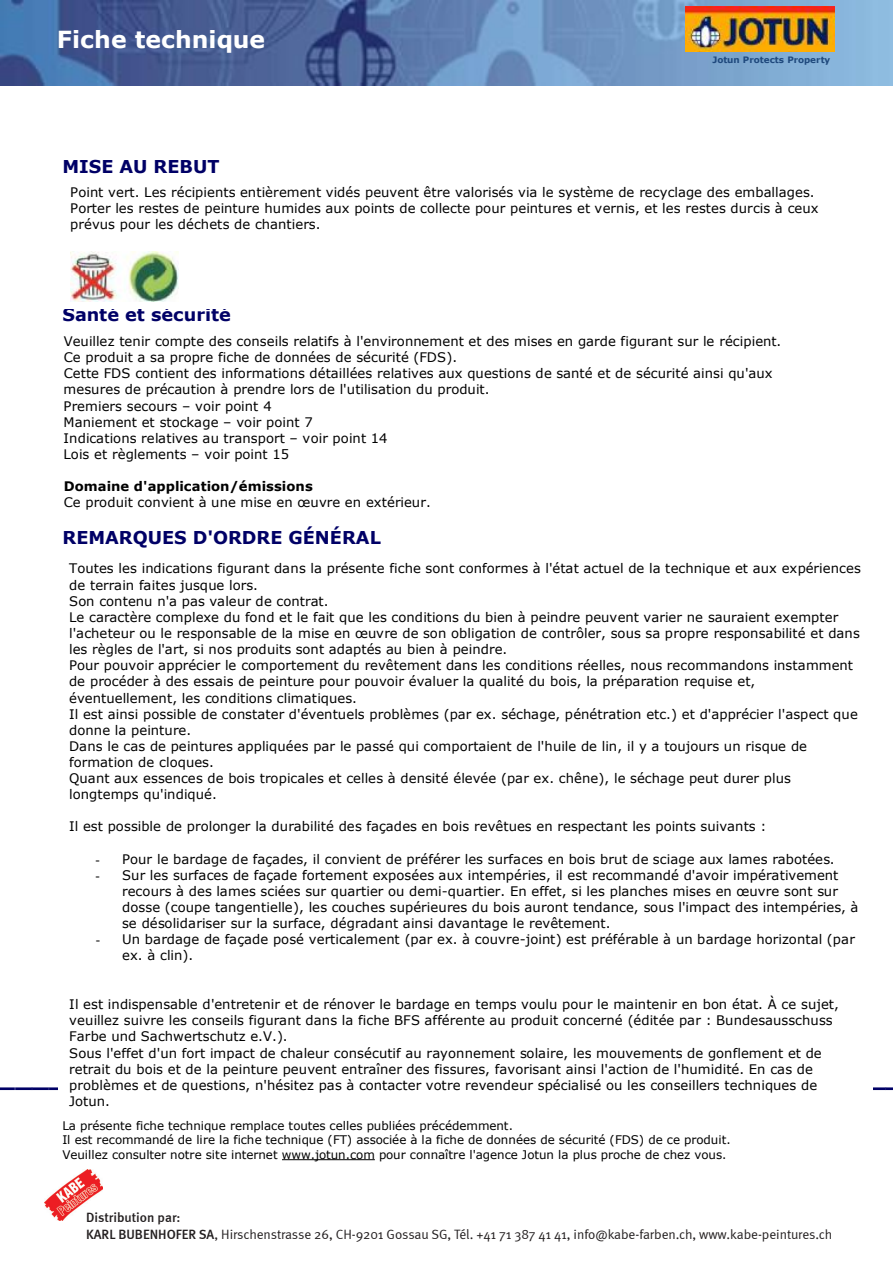
<style>
.page{position:relative;width:893px;height:1263px;background:#fff}
.page>*{position:absolute;margin:0;border:0;box-sizing:border-box;transform-origin:0 0}
.t1{font:700 23.55px "Verdana";color:#006}
.t2{font:700 23.55px "Verdana";color:#fff}
.t3{font:700 17.7px "Verdana";color:#006}
.t4{font:13.5px/16.2px "Meta Normal";letter-spacing:-.005em;color:#231f20}
.t5{font:13.2px/16.2px "Verdana";letter-spacing:.005em;color:#000}
.t6{font:11.85px/14.4px "Verdana";color:#000}
.t7{font:700 8.85px "Verdana";letter-spacing:-.005em;color:#1f497d}
.s1{font-weight:700}
.s2{font-family:"Times New Roman"}
.s3{font-family:"Meta";font-weight:500}
</style>
<div class="page">
<hr style="left:282px;top:1159px;width:93px;height:1px;background:#000">
<img style="left:0;top:0;width:893px;height:85px">
<img style="left:685px;top:7px;width:149px;height:44px">
<img style="left:70px;top:252px;width:108px;height:50px">
<img style="left:45px;top:1169px;width:57px;height:52px">
<p class="t2" style="left:57px;top:23px;width:210px">Fiche technique</p>
<p class="t3" style="left:62px;top:154px;width:159px">MISE AU REBUT</p>
<p class="t7" style="left:712px;top:53px;width:119px">Jotun Protects Property</p>
<p class="t5" style="left:70px;top:184px;width:750px">Point vert. Les récipients entièrement vidés peuvent être valorisés via le système de recyclage des emballages.<br>Porter les restes de peinture humides aux points de collecte pour peintures et vernis, et les restes durcis à ceux prévus pour les déchets de chantiers.</p>
<p class="t3" style="left:62px;top:302px;width:170px">Santé et sécurité</p>
<p class="t5" style="left:64px;top:333px;width:719px">Veuillez tenir compte des conseils relatifs à l'environnement et des mises en garde figurant sur le récipient.<br>Ce produit a sa propre fiche de données de sécurité (FDS).<br>Cette FDS contient des informations détaillées relatives aux questions de santé et de sécurité ainsi qu'aux mesures de précaution à prendre lors de l'utilisation du produit.<br>Premiers secours – voir point 4<br>Maniement et stockage – voir point 7<br>Indications relatives au transport – voir point 14<br>Lois et règlements – voir point 15</p>
<p class="t5" style="left:64px;top:478px;width:369px"><span class="s1">Domaine d'application/émissions<br></span>Ce produit convient à une mise en œuvre en extérieur.</p>
<p class="t3" style="left:62px;top:524px;width:320px">REMARQUES D'ORDRE GÉNÉRAL</p>
<p class="t5" style="left:69px;top:560px;width:793px">Toutes les indications figurant dans la présente fiche sont conformes à l'état actuel de la technique et aux expériences de terrain faites jusque lors.<br>Son contenu n'a pas valeur de contrat.<br>Le caractère complexe du fond et le fait que les conditions du bien à peindre peuvent varier ne sauraient exempter l'acheteur ou le responsable de la mise en œuvre de son obligation de contrôler, sous sa propre responsabilité et dans les règles de l'art, si nos produits sont adaptés au bien à peindre.<br>Pour pouvoir apprécier le comportement du revêtement dans les conditions réelles, nous recommandons instamment de procéder à des essais de peinture pour pouvoir évaluer la qualité du bois, la préparation requise et, éventuellement, les conditions climatiques.<br>Il est ainsi possible de constater d'éventuels problèmes (par ex. séchage, pénétration etc.) et d'apprécier l'aspect que donne la peinture.<br>Dans le cas de peintures appliquées par le passé qui comportaient de l'huile de lin, il y a toujours un risque de formation de cloques.<br>Quant aux essences de bois tropicales et celles à densité élevée (par ex. chêne), le séchage peut durer plus longtemps qu'indiqué.</p>
<p class="t5" style="left:69px;top:818px;width:699px">Il est possible de prolonger la durabilité des façades en bois revêtues en respectant les points suivants :</p>
<p class="t5" style="left:96px;top:850px;width:741px"><span class="s2">-</span> Pour le bardage de façades, il convient de préférer les surfaces en bois brut de sciage aux lames rabotées.</p>
<p class="t5" style="left:122px;top:866px;width:738px;text-indent:-27px"><span class="s2">-</span> Sur les surfaces de façade fortement exposées aux intempéries, il est recommandé d'avoir impérativement recours à des lames sciées sur quartier ou demi-quartier. En effet, si les planches mises en œuvre sont sur dosse (coupe tangentielle), les couches supérieures du bois auront tendance, sous l'impact des intempéries, à se désolidariser sur la surface, dégradant ainsi davantage le revêtement.</p>
<p class="t5" style="left:122px;top:931px;width:734px;text-indent:-27px"><span class="s2">-</span> Un bardage de façade posé verticalement (par ex. à couvre-joint) est préférable à un bardage horizontal (par ex. à clin).</p>
<p class="t5" style="left:69px;top:996px;width:771px">Il est indispensable d'entretenir et de rénover le bardage en temps voulu pour le maintenir en bon état. À ce sujet, veuillez suivre les conseils figurant dans la fiche BFS afférente au produit concerné (éditée par : Bundesausschuss Farbe und Sachwertschutz e.V.).<br>Sous l'effet d'un fort impact de chaleur consécutif au rayonnement solaire, les mouvements de gonflement et de retrait du bois et de la peinture peuvent entraîner des fissures, favorisant ainsi l'action de l'humidité. En cas de problèmes et de questions, n'hésitez pas à contacter votre revendeur spécialisé ou les conseillers techniques de Jotun.</p>
<p class="t1" style="left:-1px;top:1060px;width:889px">_____________________________________________________</p>
<p class="t6" style="left:62px;top:1118px;width:670px">La présente fiche technique remplace toutes celles publiées précédemment.<br>Il est recommandé de lire la fiche technique (FT) associée à la fiche de données de sécurité (FDS) de ce produit.<br>Veuillez consulter notre site internet www.jotun.com pour connaître l'agence Jotun la plus proche de chez vous.</p>
<p class="t4" style="left:86px;top:1209px;width:748px"><span class="s3">Distribution par:<br>KARL BUBENHOFER SA</span>, Hirschenstrasse 26, CH-9201 Gossau SG, Tél. +41 71 387 41 41, info@kabe-farben.ch, www.kabe-peintures.ch</p>
</div>
